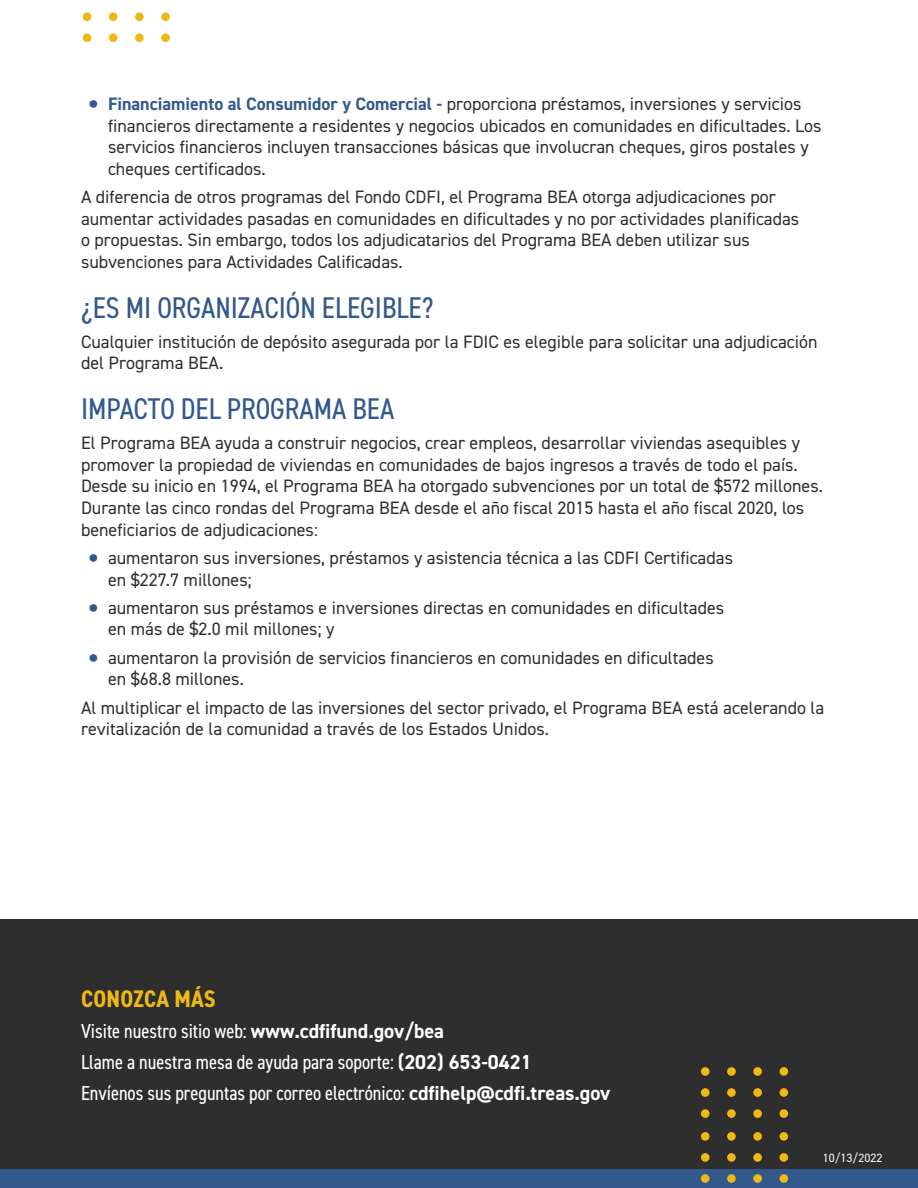
<style>
.page{position:relative;width:918px;height:1188px;background:#fff}
.page>*{position:absolute;margin:0;border:0;box-sizing:border-box;transform-origin:0 0}
.t1{font:condensed 30px "DIN2014";color:#33588b}
.t2{font:700 condensed 24px "DIN2014";letter-spacing:.01em;color:#efb914}
.footer_paragraph{font:condensed 20.25px "DIN2014";color:#fff}
.paragraph{font:18px/21.6px "DIN2014";color:#2e2e2e}
.t3{font:12px "DIN2014";color:#fff}
.s1{font-family:"Helvetica Neue";color:#33588b}
.s2{font-weight:700;color:#33588b}
.s3{font-weight:700;font-stretch:normal}
</style>
<div class="page">
<div style="left:0;top:1169px;width:918px;height:19px;background:#33588b"></div>
<div style="left:0;top:919px;width:918px;height:250px;background:#2e2e2e"></div>
<div style="left:83px;top:33px;width:8px;height:9px;background:#efb914;border-radius:50%"></div>
<div style="left:83px;top:12px;width:8px;height:9px;background:#efb914;border-radius:50%"></div>
<div style="left:109px;top:33px;width:9px;height:9px;background:#efb914;border-radius:50%"></div>
<div style="left:109px;top:12px;width:9px;height:9px;background:#efb914;border-radius:50%"></div>
<div style="left:135px;top:33px;width:9px;height:9px;background:#efb914;border-radius:50%"></div>
<div style="left:135px;top:12px;width:9px;height:9px;background:#efb914;border-radius:50%"></div>
<div style="left:161px;top:33px;width:9px;height:9px;background:#efb914;border-radius:50%"></div>
<div style="left:161px;top:12px;width:9px;height:9px;background:#efb914;border-radius:50%"></div>
<div style="left:753px;top:1174px;width:9px;height:9px;background:#efb914;border-radius:50%"></div>
<div style="left:753px;top:1153px;width:9px;height:9px;background:#efb914;border-radius:50%"></div>
<div style="left:753px;top:1132px;width:9px;height:9px;background:#efb914;border-radius:50%"></div>
<div style="left:701px;top:1174px;width:9px;height:9px;background:#efb914;border-radius:50%"></div>
<div style="left:701px;top:1153px;width:9px;height:9px;background:#efb914;border-radius:50%"></div>
<div style="left:701px;top:1132px;width:9px;height:9px;background:#efb914;border-radius:50%"></div>
<div style="left:780px;top:1174px;width:8px;height:9px;background:#efb914;border-radius:50%"></div>
<div style="left:780px;top:1153px;width:8px;height:9px;background:#efb914;border-radius:50%"></div>
<div style="left:780px;top:1132px;width:8px;height:9px;background:#efb914;border-radius:50%"></div>
<div style="left:727px;top:1174px;width:9px;height:9px;background:#efb914;border-radius:50%"></div>
<div style="left:727px;top:1153px;width:9px;height:9px;background:#efb914;border-radius:50%"></div>
<div style="left:727px;top:1132px;width:9px;height:9px;background:#efb914;border-radius:50%"></div>
<div style="left:753px;top:1109px;width:9px;height:9px;background:#efb914;border-radius:50%"></div>
<div style="left:753px;top:1088px;width:9px;height:9px;background:#efb914;border-radius:50%"></div>
<div style="left:753px;top:1067px;width:9px;height:9px;background:#efb914;border-radius:50%"></div>
<div style="left:701px;top:1109px;width:9px;height:9px;background:#efb914;border-radius:50%"></div>
<div style="left:701px;top:1088px;width:9px;height:9px;background:#efb914;border-radius:50%"></div>
<div style="left:701px;top:1067px;width:9px;height:9px;background:#efb914;border-radius:50%"></div>
<div style="left:780px;top:1109px;width:8px;height:9px;background:#efb914;border-radius:50%"></div>
<div style="left:780px;top:1088px;width:8px;height:9px;background:#efb914;border-radius:50%"></div>
<div style="left:780px;top:1067px;width:8px;height:9px;background:#efb914;border-radius:50%"></div>
<div style="left:727px;top:1109px;width:9px;height:9px;background:#efb914;border-radius:50%"></div>
<div style="left:727px;top:1088px;width:9px;height:9px;background:#efb914;border-radius:50%"></div>
<div style="left:727px;top:1067px;width:9px;height:9px;background:#efb914;border-radius:50%"></div>
<p class="paragraph" style="left:108px;top:93px;width:715px;text-indent:-20px"><span class="s1">●</span> <span class="s2">Financiamiento al Consumidor y Comercial -</span> proporciona préstamos, inversiones y servicios financieros directamente a residentes y negocios ubicados en comunidades en dificultades. Los servicios financieros incluyen transacciones básicas que involucran cheques, giros postales y cheques certificados.</p>
<p class="paragraph" style="left:81px;top:186px;width:720px">A diferencia de otros programas del Fondo CDFI, el Programa BEA otorga adjudicaciones por aumentar actividades pasadas en comunidades en dificultades y no por actividades planificadas o propuestas. Sin embargo, todos los adjudicatarios del Programa BEA deben utilizar sus subvenciones para Actividades Calificadas.</p>
<h2 class="t1" style="left:81px;top:287px;width:354px">¿ES MI ORGANIZACIÓN ELEGIBLE?</h2>
<p class="paragraph" style="left:81px;top:330px;width:738px">Cualquier institución de depósito asegurada por la FDIC es elegible para solicitar una adjudicación del Programa BEA.</p>
<h2 class="t1" style="left:81px;top:389px;width:315px">IMPACTO DEL PROGRAMA BEA</h2>
<p class="paragraph" style="left:81px;top:432px;width:744px">El Programa BEA ayuda a construir negocios, crear empleos, desarrollar viviendas asequibles y promover la propiedad de viviendas en comunidades de bajos ingresos a través de todo el país.<br>Desde su inicio en 1994, el Programa BEA ha otorgado subvenciones por un total de $572 millones.<br>Durante las cinco rondas del Programa BEA desde el año fiscal 2015 hasta el año fiscal 2020, los beneficiarios de adjudicaciones:</p>
<p class="paragraph" style="left:108px;top:547px;width:627px;text-indent:-20px"><span class="s1">●</span> aumentaron sus inversiones, préstamos y asistencia técnica a las CDFI Certificadas en $227.7 millones;</p>
<p class="paragraph" style="left:108px;top:597px;width:618px;text-indent:-20px"><span class="s1">●</span> aumentaron sus préstamos e inversiones directas en comunidades en dificultades en más de $2.0 mil millones; y</p>
<p class="paragraph" style="left:108px;top:646px;width:607px;text-indent:-20px"><span class="s1">●</span> aumentaron la provisión de servicios financieros en comunidades en dificultades en $68.8 millones.</p>
<p class="paragraph" style="left:81px;top:696px;width:745px">Al multiplicar el impacto de las inversiones del sector privado, el Programa BEA está acelerando la revitalización de la comunidad a través de los Estados Unidos.</p>
<h3 class="t2" style="left:81px;top:983px;width:136px">CONOZCA MÁS</h3>
<p class="footer_paragraph" style="left:81px;top:1017px;width:365px">Visite nuestro sitio web: <span class="s3">www.cdfifund.gov/bea</span></p>
<p class="footer_paragraph" style="left:81px;top:1048px;width:452px">Llame a nuestra mesa de ayuda para soporte: <span class="s3">(202) 653-0421</span></p>
<p class="footer_paragraph" style="left:81px;top:1079px;width:531px">Envíenos sus preguntas por correo electrónico: <span class="s3">cdfihelp@cdfi.treas.gov</span></p>
<p class="t3" style="left:823px;top:1150px;width:61px">10/13/2022</p>
</div>
